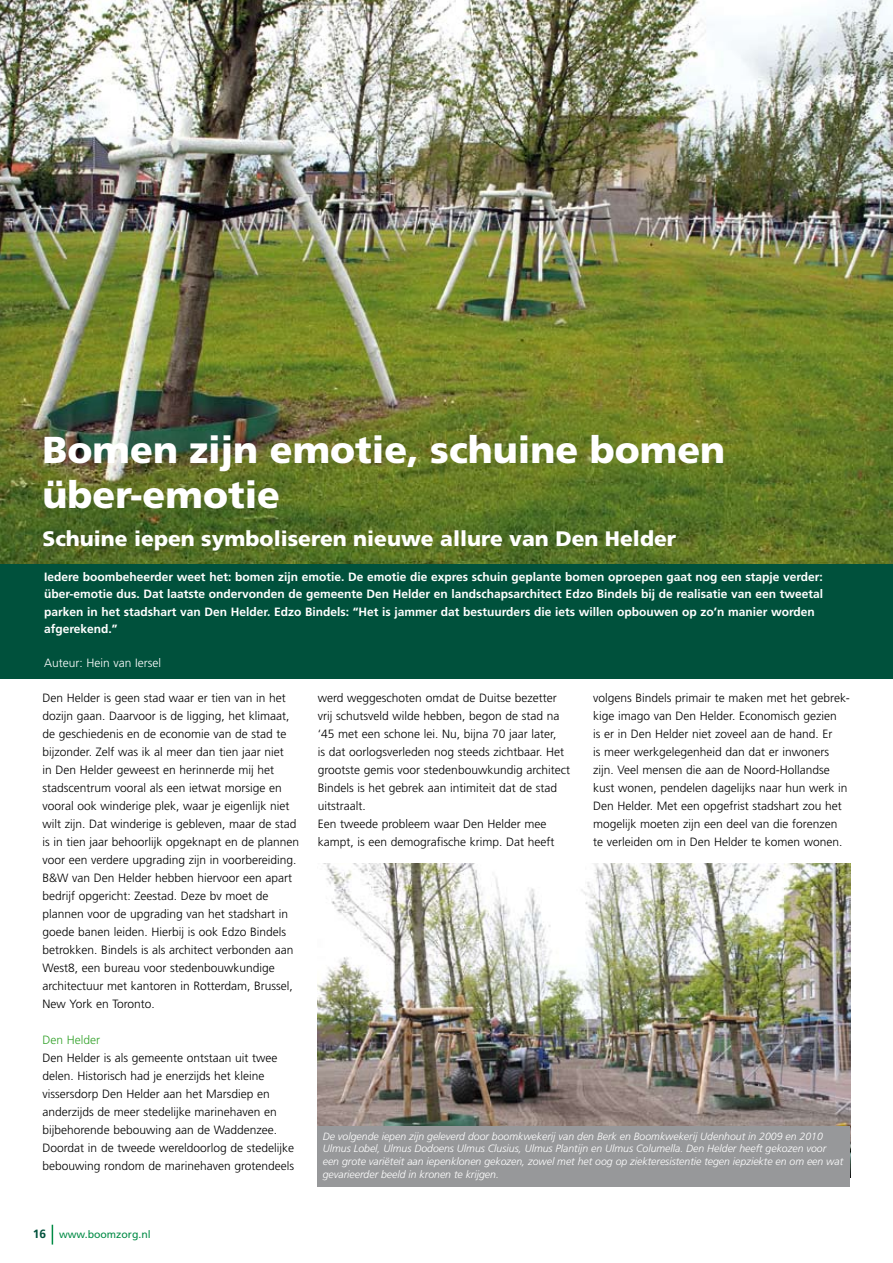
<style>
.page{position:relative;width:893px;height:1263px;background:#fff}
.page>*{position:absolute;margin:0;border:0;box-sizing:border-box;transform-origin:0 0}
.t1{font:900 37.5px/45px "Frutiger";color:#fff}
.t2{font:900 21px "Frutiger";color:#fff}
.t3{font:300 12px/18px "Frutiger";color:#000}
.t4{font:700 12px/17.2px "Frutiger";color:#fff}
.t5{font:300 12px "Frutiger";color:#fff}
.t6{font:300 12px "Frutiger";color:#35a32c}
.t7{font:italic 300 10.5px/12.6px "Frutiger";color:#fff}
.t8{font:10.5px "Frutiger";color:#008b45}
.s1{font-weight:700;font-size:12px;color:#00513c}
</style>
<div class="page">
<svg style="left:52px;top:1225px;width:1px;height:19px"></svg>
<img style="left:0;top:0;width:893px;height:564px">
<div style="left:0;top:564px;width:893px;height:115px;background:#00513c"></div>
<img style="left:317px;top:863px;width:533px;height:263px">
<div style="left:317px;top:1126px;width:533px;height:60px;background:#97989a"></div>
<h1 class="t1" style="left:43px;top:427px;width:684px">Bomen zijn emotie, schuine bomen über-emotie</h1>
<h2 class="t2" style="left:43px;top:526px;width:635px">Schuine iepen symboliseren nieuwe allure van Den Helder</h2>
<p class="t4" style="left:44px;top:568px;width:781px">Iedere boombeheerder weet het: bomen zijn emotie. De emotie die expres schuin geplante bomen oproepen gaat nog een stapje verder: über-emotie dus. Dat laatste ondervonden de gemeente Den Helder en landschapsarchitect Edzo Bindels bij de realisatie van een tweetal parken in het stadshart van Den Helder. Edzo Bindels: “Het is jammer dat bestuurders die iets willen opbouwen op zo’n manier worden afgerekend.”</p>
<p class="t5" style="left:44px;top:656px;width:119px">Auteur: Hein van Iersel</p>
<p class="t3" style="left:43px;top:689px;width:258px">Den Helder is geen stad waar er tien van in het dozijn gaan. Daarvoor is de ligging, het klimaat, de geschiedenis en de economie van de stad te bijzonder. Zelf was ik al meer dan tien jaar niet<br>in Den Helder geweest en herinnerde mij het stadscentrum vooral als een ietwat morsige en vooral ook winderige plek, waar je eigenlijk niet wilt zijn. Dat winderige is gebleven, maar de stad is in tien jaar behoorlijk opgeknapt en de plannen voor een verdere upgrading zijn in voorbereiding.<br>B&amp;W van Den Helder hebben hiervoor een apart bedrijf opgericht: Zeestad. Deze bv moet de plannen voor de upgrading van het stadshart in goede banen leiden. Hierbij is ook Edzo Bindels betrokken. Bindels is als architect verbonden aan West8, een bureau voor stedenbouwkundige architectuur met kantoren in Rotterdam, Brussel, New York en Toronto.</p>
<p class="t6" style="left:43px;top:1033px;width:59px">Den Helder</p>
<p class="t3" style="left:43px;top:1049px;width:253px">Den Helder is als gemeente ontstaan uit twee delen. Historisch had je enerzijds het kleine vissersdorp Den Helder aan het Marsdiep en anderzijds de meer stedelijke marinehaven en bijbehorende bebouwing aan de Waddenzee.<br>Doordat in de tweede wereldoorlog de stedelijke bebouwing rondom de marinehaven grotendeels</p>
<p class="t3" style="left:318px;top:689px;width:254px">werd weggeschoten omdat de Duitse bezetter vrij schutsveld wilde hebben, begon de stad na ‘45 met een schone lei. Nu, bijna 70 jaar later,<br>is dat oorlogsverleden nog steeds zichtbaar. Het grootste gemis voor stedenbouwkundig architect Bindels is het gebrek aan intimiteit dat de stad uitstraalt.<br>Een tweede probleem waar Den Helder mee kampt, is een demografische krimp. Dat heeft</p>
<p class="t3" style="left:593px;top:689px;width:258px">volgens Bindels primair te maken met het gebrek&shy;kige imago van Den Helder. Economisch gezien<br>is er in Den Helder niet zoveel aan de hand. Er<br>is meer werkgelegenheid dan dat er inwoners zijn. Veel mensen die aan de Noord-Hollandse kust wonen, pendelen dagelijks naar hun werk in Den Helder. Met een opgefrist stadshart zou het mogelijk moeten zijn een deel van die forenzen te verleiden om in Den Helder te komen wonen.</p>
<p class="t7" style="left:323px;top:1130px;width:522px">De volgende iepen zijn geleverd door boomkwekerij van den Berk en Boomkwekerij Udenhout in 2009 en 2010<br>Ulmus Lobel, Ulmus Dodoens Ulmus Clusius, Ulmus Plantijn en Ulmus Columella. Den Helder heeft gekozen voor een grote variëteit aan iepenklonen gekozen, zowel met het oog op ziekteresistentie tegen iepziekte en om een wat gevarieerder beeld in kronen te krijgen.</p>
<p class="t8" style="left:33px;top:1228px;width:119px"><span class="s1">16</span> www.boomzorg.nl</p>
</div>
